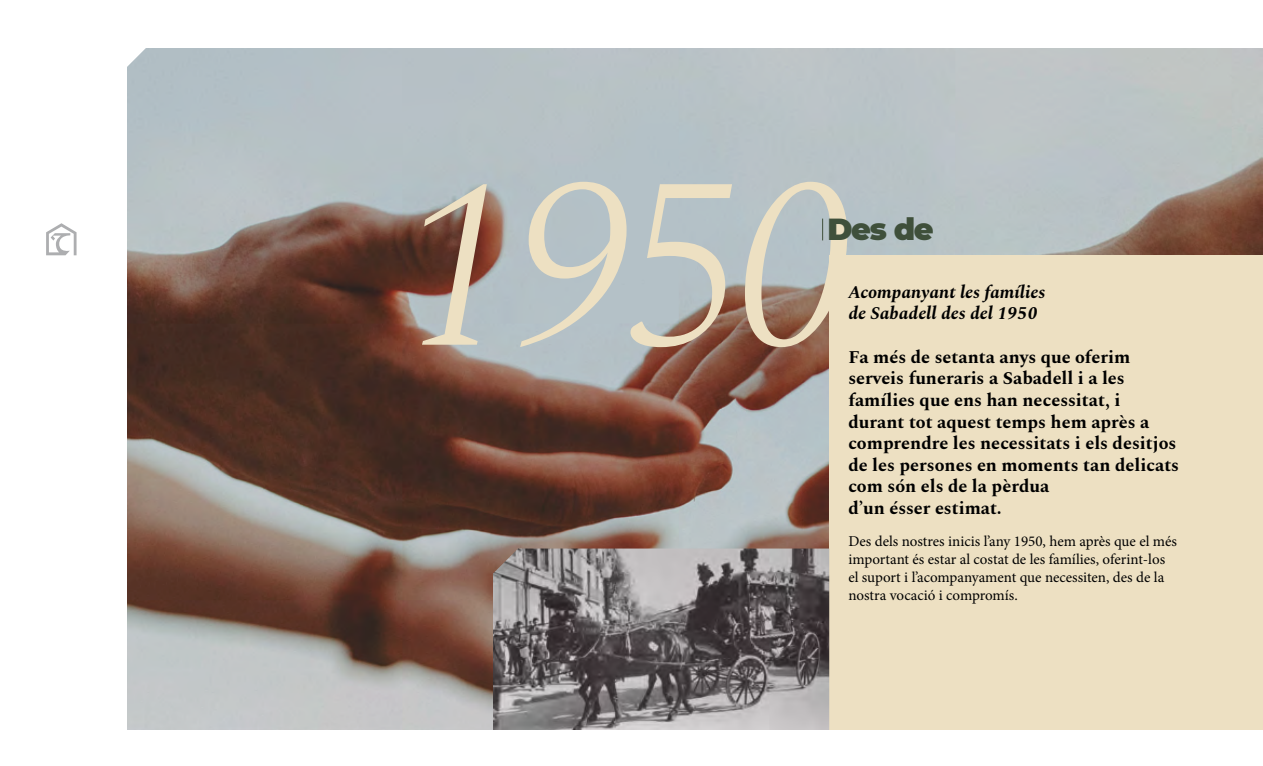
<style>
.page{position:relative;width:1263px;height:766px;background:#fff}
.page>*{position:absolute;margin:0;border:0;box-sizing:border-box;transform-origin:0 0}
.t1{font:italic 300 243px "Spectral";color:#ede0c2}
.t2{font:900 30.3px "Montserrat";color:#3f503b}
.t3{font:700 18px/21.6px "Spectral";color:#000}
.t4{font:italic 700 18px/21.6px "Spectral";color:#000}
.t5{font:15px/18px "Minion Pro";color:#000}
</style>
<div class="page">
<img style="left:128px;top:49px;width:1135px;height:680px">
<div style="left:829px;top:255px;width:434px;height:475px;background:#ede0c2"></div>
<svg style="left:46px;top:223px;width:31px;height:32px"></svg>
<svg style="left:127px;top:48px;width:45px;height:50px;background:#b6c2c8"></svg>
<svg style="left:822px;top:218px;width:1px;height:22px"></svg>
<img style="left:493px;top:548px;width:336px;height:182px">
<h1 class="t1" style="left:400px;top:88px;width:458px">1950</h1>
<h2 class="t2" style="left:827px;top:206px;width:108px">Des de</h2>
<p class="t4" style="left:848px;top:280px;width:198px">Acompanyant les famílies de Sabadell des del 1950</p>
<p class="t3" style="left:848px;top:344px;width:332px">Fa més de setanta anys que oferim serveis funeraris a Sabadell i a les famílies que ens han necessitat, i durant tot aquest temps hem après a comprendre les necessitats i els desitjos de les persones en moments tan delicats com són els de la pèrdua<br>d’un ésser estimat.</p>
<p class="t5" style="left:848px;top:532px;width:330px">Des dels nostres inicis l’any 1950, hem après que el més important és estar al costat de les famílies, oferint-los el suport i l’acompanyament que necessiten, des de la nostra vocació i compromís.</p>
</div>
